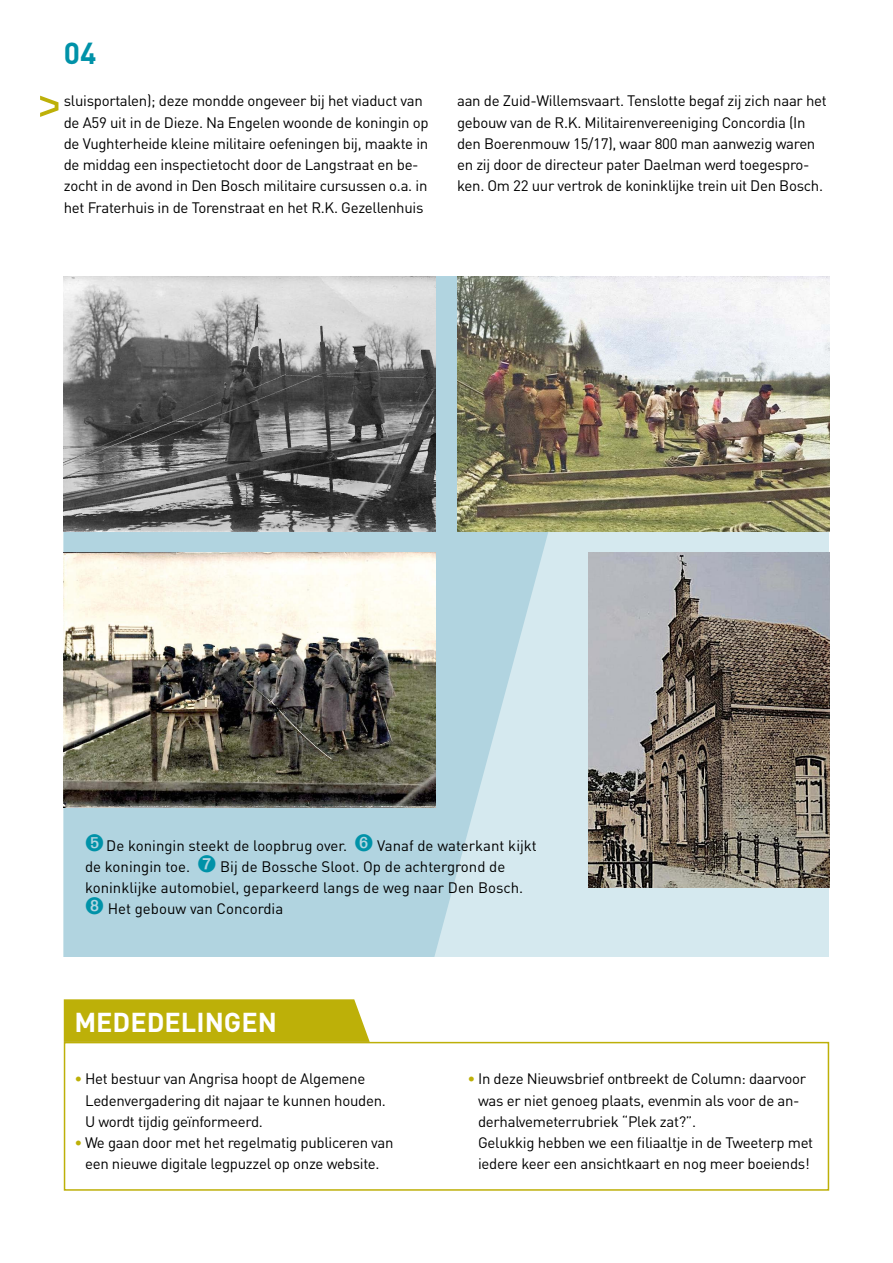
<style>
.page{position:relative;width:893px;height:1263px;background:#fff}
.page>*{position:absolute;margin:0;border:0;box-sizing:border-box;transform-origin:0 0}
.t1{font:700 30px "DIN";color:#0092a8}
.t2{font:700 27px "DIN";color:#fff}
.t3{font:15px/21.3px "DIN";letter-spacing:-.02em;color:#000}
.t4{font:15px/21.3px "DIN";color:#000}
.s1{color:#0092a8}
.s2{color:#bdb008}
</style>
<div class="page">
<div style="left:64px;top:1042px;width:765px;height:149px;border:2px solid #bdb008"></div>
<div style="left:64px;top:999px;width:306px;height:43px;background:#bdb008"></div>
<div style="left:64px;top:276px;width:765px;height:681px;background:#d5e9ef"></div>
<svg style="left:64px;top:276px;width:568px;height:681px;fill:#b1d4e0"></svg>
<img style="left:64px;top:276px;width:372px;height:255px">
<img style="left:64px;top:553px;width:372px;height:255px">
<img style="left:457px;top:276px;width:372px;height:255px">
<img style="left:588px;top:553px;width:241px;height:334px">
<svg style="left:40px;top:96px;width:18px;height:21px"></svg>
<h1 class="t1" style="left:64px;top:33px;width:34px">04</h1>
<p class="t3" style="left:64px;top:90px;width:366px">sluisportalen); deze mondde ongeveer bij het viaduct van de A59 uit in de Dieze. Na Engelen woonde de koningin op de Vughterheide kleine militaire oefeningen bij, maakte in de middag een inspectietocht door de Langstraat en be&shy;zocht in de avond in Den Bosch militaire cursussen o.a. in het Fraterhuis in de Torenstraat en het R.K. Gezellenhuis</p>
<p class="t3" style="left:457px;top:90px;width:371px">aan de Zuid-Willemsvaart. Tenslotte begaf zij zich naar het gebouw van de R.K. Militairenvereeniging Concordia (In den Boerenmouw 15/17), waar 800 man aanwezig waren en zij door de directeur pater Daelman werd toegespro&shy;ken. Om 22 uur vertrok de koninklijke trein uit Den Bosch.</p>
<p class="t4" style="left:85px;top:834px;width:453px"><span class="s1">➎</span> De koningin steekt de loopbrug over. <span class="s1">➏</span> Vanaf de waterkant kijkt de koningin toe. <span class="s1">➐</span> Bij de Bossche Sloot. Op de achtergrond de koninklijke automobiel, geparkeerd langs de weg naar Den Bosch.<br><span class="s1">➑</span> Het gebouw van Concordia</p>
<h2 class="t2" style="left:74px;top:1004px;width:204px">MEDEDELINGEN</h2>
<p class="t3" style="left:85px;top:1068px;width:302px;text-indent:-11px"><span class="s2">•</span> Het bestuur van Angrisa hoopt de Algemene<br>Ledenvergadering dit najaar te kunnen houden.<br>U wordt tijdig geïnformeerd.</p>
<p class="t3" style="left:74px;top:1132px;width:321px;text-align:center"><span class="s2">•</span> We gaan door met het regelmatig publiceren van een nieuwe digitale legpuzzel op onze website.</p>
<p class="t3" style="left:478px;top:1068px;width:337px;text-indent:-11px"><span class="s2">•</span> In deze Nieuwsbrief ontbreekt de Column: daarvoor was er niet genoeg plaats, evenmin als voor de an&shy;derhalvemeterrubriek “Plek zat?”.<br>Gelukkig hebben we een filiaaltje in de Tweeterp met iedere keer een ansichtkaart en nog meer boeiends!</p>
</div>
